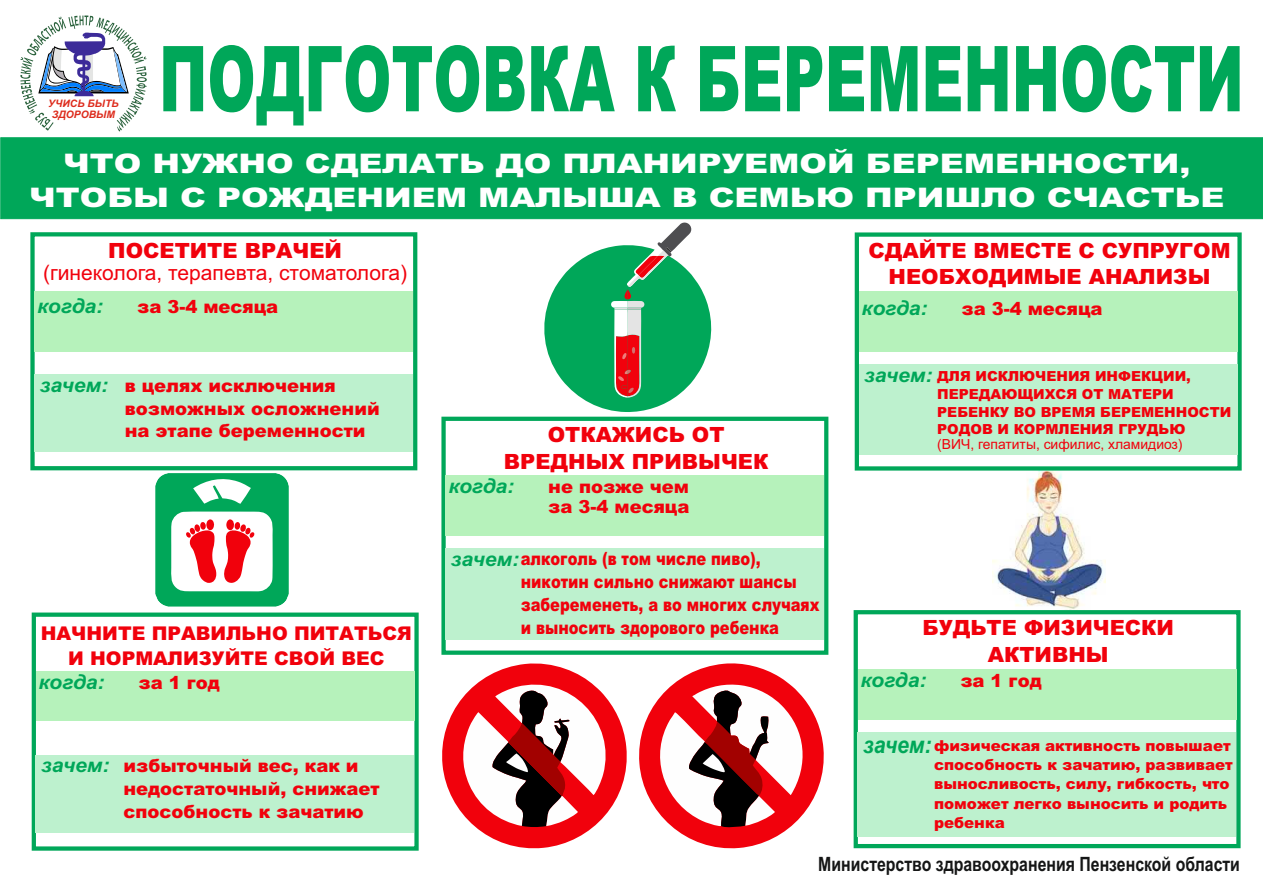
<style>
.page{position:relative;width:1263px;height:893px;background:#fff}
.page>*{position:absolute;margin:0;border:0;box-sizing:border-box;transform-origin:0 0}
.t1{font:900 91.05px "Arial";color:#00a759;scale:.64 1}
.t2{font:900 27px/34.2px "Arial";color:#fff;text-align:center;scale:1.23 1}
.t3{font:italic 700 23.7px "Arial";color:#00a759;scale:.89 1}
.t4{font:900 21px/26.7px "Arial";color:#f1010c;text-align:center}
.t5{font:21px "Arial";color:#f1010c}
.t6{font:italic 700 19.8px "Arial";color:#00a759;scale:1.06 1}
.t7{font:700 19.8px "Arial";color:#151616;scale:.8 1}
.t8{font:900 18.9px "Arial";color:#f1010c}
.t9{font:900 18px/22.8px "Arial";color:#f1010c}
.t10{font:900 18px/22.8px "Arial";color:#f1010c;scale:.81 1}
.t11{font:900 15.15px/19.2px "Arial";color:#f1010c}
.t12{font:900 13.95px/17.5px "Arial";color:#f1010c}
.t13{font:13.95px "Arial";color:#f1010c}
.t14{font:italic 700 10.35px/11.6px "Arial";color:#dd2b1c;text-align:center}
.s1{font-weight:700;font-style:italic;font-size:19.8px;color:#00a759}
</style>
<div class="page">
<img style="left:992px;top:471px;width:113px;height:139px">
<svg style="left:20px;top:16px;width:127px;height:115px"></svg>
<div style="left:0;top:137px;width:1263px;height:82px;background:#00a759"></div>
<div style="left:30px;top:232px;width:387px;height:238px;border:4px solid #00a759"></div>
<div style="left:35px;top:291px;width:378px;height:60px;background:#b6f2bb"></div>
<div style="left:34px;top:374px;width:379px;height:78px;background:#bdf1ce"></div>
<div style="left:855px;top:232px;width:387px;height:239px;border:4px solid #00a759"></div>
<div style="left:859px;top:291px;width:378px;height:60px;background:#b6f2bb"></div>
<div style="left:858px;top:364px;width:379px;height:90px;background:#bdf1ce"></div>
<div style="left:441px;top:417px;width:387px;height:238px;border:4px solid #00a759"></div>
<div style="left:446px;top:475px;width:378px;height:61px;background:#b6f2bb"></div>
<div style="left:445px;top:549px;width:379px;height:91px;background:#bdf1ce"></div>
<div style="left:32px;top:612px;width:387px;height:239px;border:4px solid #00a759"></div>
<div style="left:36px;top:671px;width:378px;height:49px;background:#b6f2bb"></div>
<div style="left:36px;top:755px;width:378px;height:77px;background:#bdf1ce"></div>
<div style="left:854px;top:610px;width:386px;height:238px;border:4px solid #00a759"></div>
<div style="left:858px;top:669px;width:378px;height:51px;background:#b6f2bb"></div>
<div style="left:857px;top:732px;width:379px;height:105px;background:#bdf1ce"></div>
<svg style="left:544px;top:222px;width:168px;height:190px"></svg>
<svg style="left:155px;top:473px;width:134px;height:134px"></svg>
<svg style="left:442px;top:663px;width:382px;height:186px"></svg>
<h1 class="t1" style="left:159px;top:46px;width:1696px">ПОДГОТОВКА К БЕРЕМЕННОСТИ</h1>
<h2 class="t2" style="left:29px;top:149px;width:973px">ЧТО НУЖНО СДЕЛАТЬ ДО ПЛАНИРУЕМОЙ БЕРЕМЕННОСТИ,<br>ЧТОБЫ С РОЖДЕНИЕМ МАЛЫША В СЕМЬЮ ПРИШЛО СЧАСТЬЕ</h2>
<p class="t4" style="left:108px;top:239px;width:235px">ПОСЕТИТЕ ВРАЧЕЙ</p>
<p class="t5" style="left:43px;top:265px;width:365px">(гинеколога, терапевта, стоматолога)</p>
<p class="t6" style="left:37px;top:298px;width:64px">когда:</p>
<p class="t14" style="left:48px;top:98px;width:72px">УЧИСЬ БЫТЬ<br>ЗДОРОВЫМ</p>
<p class="t4" style="left:868px;top:239px;width:363px">СДАЙТЕ ВМЕСТЕ С СУПРУГОМ<br>НЕОБХОДИМЫЕ АНАЛИЗЫ</p>
<p class="t6" style="left:862px;top:301px;width:64px">когда:</p>
<p class="t9" style="left:137px;top:297px;width:143px">за 3-4 месяца</p>
<p class="t9" style="left:961px;top:299px;width:143px">за 3-4 месяца</p>
<p class="t6" style="left:40px;top:377px;width:66px">зачем:</p>
<p class="t9" style="left:125px;top:376px;width:256px">в целях исключения возможных осложнений на этапе беременности</p>
<p class="t4" style="left:548px;top:423px;width:178px">ОТКАЖИСЬ ОТ</p>
<p class="t4" style="left:504px;top:450px;width:266px">ВРЕДНЫХ ПРИВЫЧЕК</p>
<p class="t6" style="left:448px;top:479px;width:64px">когда:</p>
<p class="t9" style="left:548px;top:478px;width:143px;line-height:20.2px">не позже чем за 3-4 месяца</p>
<p class="t10" style="left:451px;top:549px;width:384px"><span class="s1">зачем:</span>алкоголь (в том числе пиво),</p>
<p class="t10" style="left:521px;top:572px;width:370px">никотин сильно снижают шансы забеременеть, а во многих случаях</p>
<p class="t8" style="left:41px;top:627px;width:373px">НАЧНИТЕ ПРАВИЛЬНО ПИТАТЬСЯ</p>
<p class="t10" style="left:521px;top:618px;width:320px">и выносить здорового ребенка</p>
<p class="t8" style="left:68px;top:651px;width:318px">И НОРМАЛИЗУЙТЕ СВОЙ ВЕС</p>
<p class="t6" style="left:39px;top:675px;width:64px">когда:</p>
<p class="t9" style="left:138px;top:673px;width:83px">за 1 год</p>
<p class="t6" style="left:864px;top:367px;width:66px">зачем:</p>
<p class="t12" style="left:937px;top:369px;width:296px">ДЛЯ ИСКЛЮЧЕНИЯ ИНФЕКЦИИ,<br>ПЕРЕДАЮЩИХСЯ ОТ МАТЕРИ<br>РЕБЕНКУ ВО ВРЕМЯ БЕРЕМЕННОСТИ<br>РОДОВ И КОРМЛЕНИЯ ГРУДЬЮ</p>
<p class="t13" style="left:937px;top:439px;width:247px">(ВИЧ, гепатиты, сифилис, хламидиоз)</p>
<p class="t4" style="left:922px;top:617px;width:253px">БУДЬТЕ ФИЗИЧЕСКИ<br>АКТИВНЫ</p>
<p class="t6" style="left:860px;top:672px;width:64px">когда:</p>
<p class="t9" style="left:960px;top:671px;width:83px">за 1 год</p>
<p class="t6" style="left:41px;top:758px;width:66px">зачем:</p>
<p class="t9" style="left:123px;top:756px;width:258px">избыточный вес, как и недостаточный, снижает способность к зачатию</p>
<p class="t11" style="left:934px;top:738px;width:300px">физическая активность повышает способность к зачатию, развивает выносливость, силу, гибкость, что поможет легко выносить и родить ребенка</p>
<p class="t7" style="left:818px;top:857px;width:529px">Министерство здравоохранения Пензенской области</p>
<h3 class="t3" style="left:863px;top:736px;width:78px">зачем:</h3>
</div>
